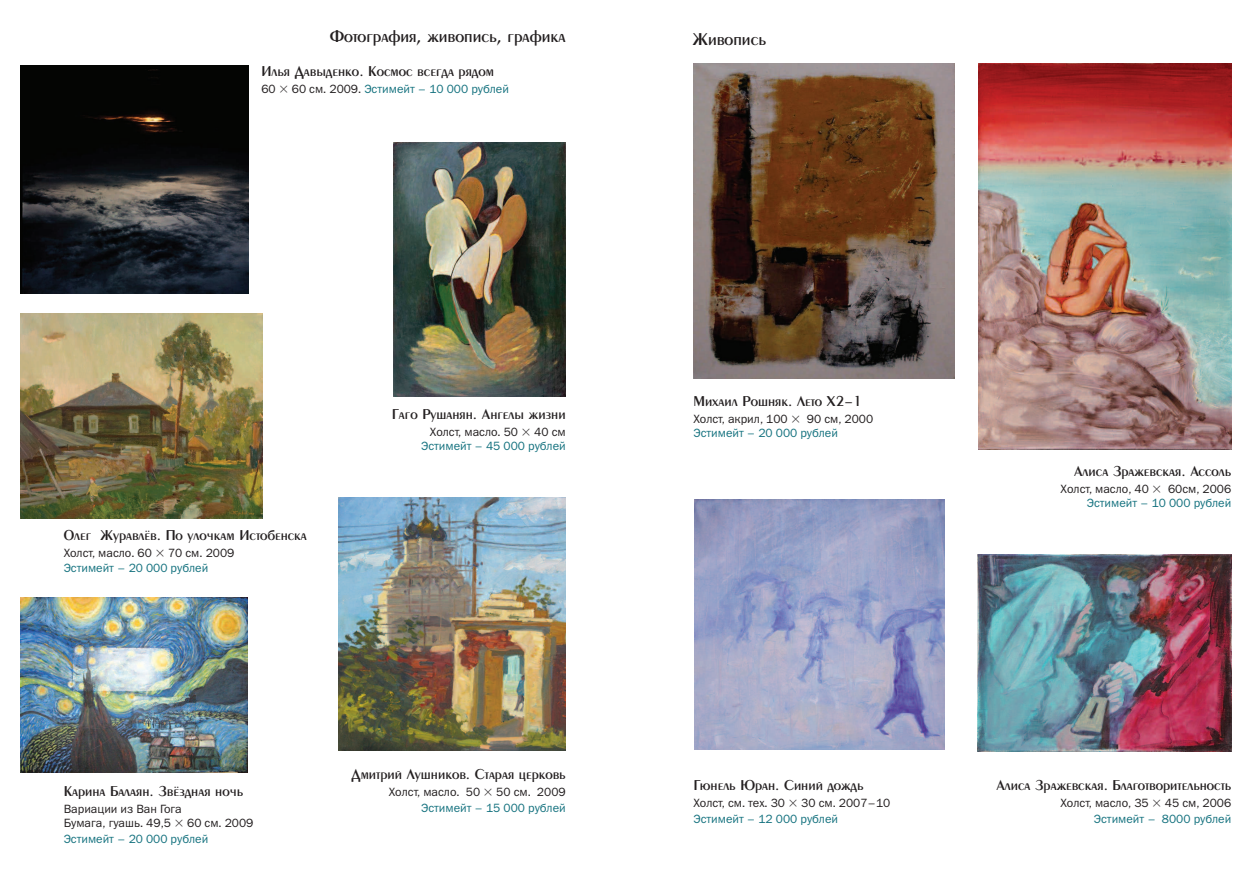
<style>
.page{position:relative;width:1259px;height:893px;background:#fff}
.page>*{position:absolute;margin:0;border:0;box-sizing:border-box;transform-origin:0 0}
.t1{font:18px "Penta Demi";color:#231f20}
.t2{font:15px "Penta Demi";color:#231f20}
.t3{font:12px/15.6px "Franklin Gothic Book C";color:#231f20}
.t4{font:12px/14.4px "Franklin Gothic Book C";color:#15727f;text-align:right}
.s1{color:#231f20}
.s2{font-family:"Mathematical Pi One";color:#231f20}
.s3{font-family:"Mathematical Pi One"}
.s4{color:#15727f}
</style>
<div class="page">
<img style="left:693px;top:64px;width:261px;height:314px">
<img style="left:977px;top:554px;width:254px;height:197px">
<img style="left:978px;top:64px;width:253px;height:385px">
<img style="left:695px;top:500px;width:249px;height:250px">
<img style="left:20px;top:65px;width:229px;height:228px">
<img style="left:394px;top:143px;width:172px;height:254px">
<img style="left:20px;top:313px;width:243px;height:205px">
<img style="left:339px;top:497px;width:227px;height:254px">
<img style="left:20px;top:598px;width:227px;height:175px">
<h1 class="t1" style="left:330px;top:25px;width:237px">Фотография, живопись, графика</h1>
<p class="t2" style="left:261px;top:62px;width:234px">Илья Давыденко. Космос всегда рядом</p>
<p class="t4" style="left:261px;top:82px;width:249px"><span class="s1">60</span> <span class="s2">-</span> <span class="s1">60 см. 2009.</span> Эстимейт – 10 000 рублей</p>
<p class="t2" style="left:64px;top:526px;width:245px">Олег Журавлёв. По улочкам Истобенска</p>
<p class="t3" style="left:64px;top:545px;width:172px">Холст, масло. 60 <span class="s3">-</span> 70 см. 2009<br><span class="s4">Эстимейт – 20 000 рублей</span></p>
<p class="t2" style="left:392px;top:405px;width:175px">Гаго Рушанян. Ангелы жизни</p>
<p class="t4" style="left:421px;top:425px;width:146px"><span class="s1">Холст, масло. 50</span> <span class="s2">-</span> <span class="s1">40 см<br></span>Эстимейт – 45 000 рублей</p>
<p class="t2" style="left:64px;top:782px;width:181px">Карина Балаян. Звёздная ночь</p>
<p class="t3" style="left:64px;top:801px;width:191px;line-height:14.4px">Вариации из Ван Гога<br>Бумага, гуашь. 49,5 <span class="s3">-</span> 60 см. 2009</p>
<p class="t4" style="left:64px;top:831px;width:146px">Эстимейт – 20 000 рублей</p>
<p class="t2" style="left:351px;top:765px;width:216px">Дмитрий Лушников. Старая церковь</p>
<p class="t3" style="left:389px;top:784px;width:178px;text-align:right">Холст, масло. 50 <span class="s3">-</span> 50 см. 2009<br><span class="s4">Эстимейт – 15 000 рублей</span></p>
<h1 class="t1" style="left:693px;top:28px;width:75px">Живопись</h1>
<p class="t2" style="left:693px;top:392px;width:170px">Михаил Рошняк. Лето Х2−1</p>
<p class="t3" style="left:693px;top:412px;width:181px;line-height:14.4px">Холст, акрил, 100 <span class="s3">-</span> 90 см, 2000<br><span class="s4">Эстимейт – 20 000 рублей</span></p>
<p class="t2" style="left:1074px;top:462px;width:159px">Алиса Зражевская. Ассоль</p>
<p class="t3" style="left:1060px;top:482px;width:172px;line-height:14.4px;text-align:right">Холст, масло, 40 <span class="s3">-</span> 60см, 2006<br><span class="s4">Эстимейт – 10 000 рублей</span></p>
<p class="t2" style="left:693px;top:776px;width:172px">Гюнель Юран. Синий дождь</p>
<p class="t3" style="left:693px;top:795px;width:198px">Холст, см. тех. 30 <span class="s3">-</span> 30 см. 2007–10<br><span class="s4">Эстимейт – 12 000 рублей</span></p>
<p class="t2" style="left:996px;top:776px;width:236px">Алиса Зражевская. Благотворительность</p>
<p class="t3" style="left:1060px;top:795px;width:172px;text-align:right">Холст, масло, 35 <span class="s3">-</span> 45 см, 2006<br><span class="s4">Эстимейт – 8000 рублей</span></p>
</div>
